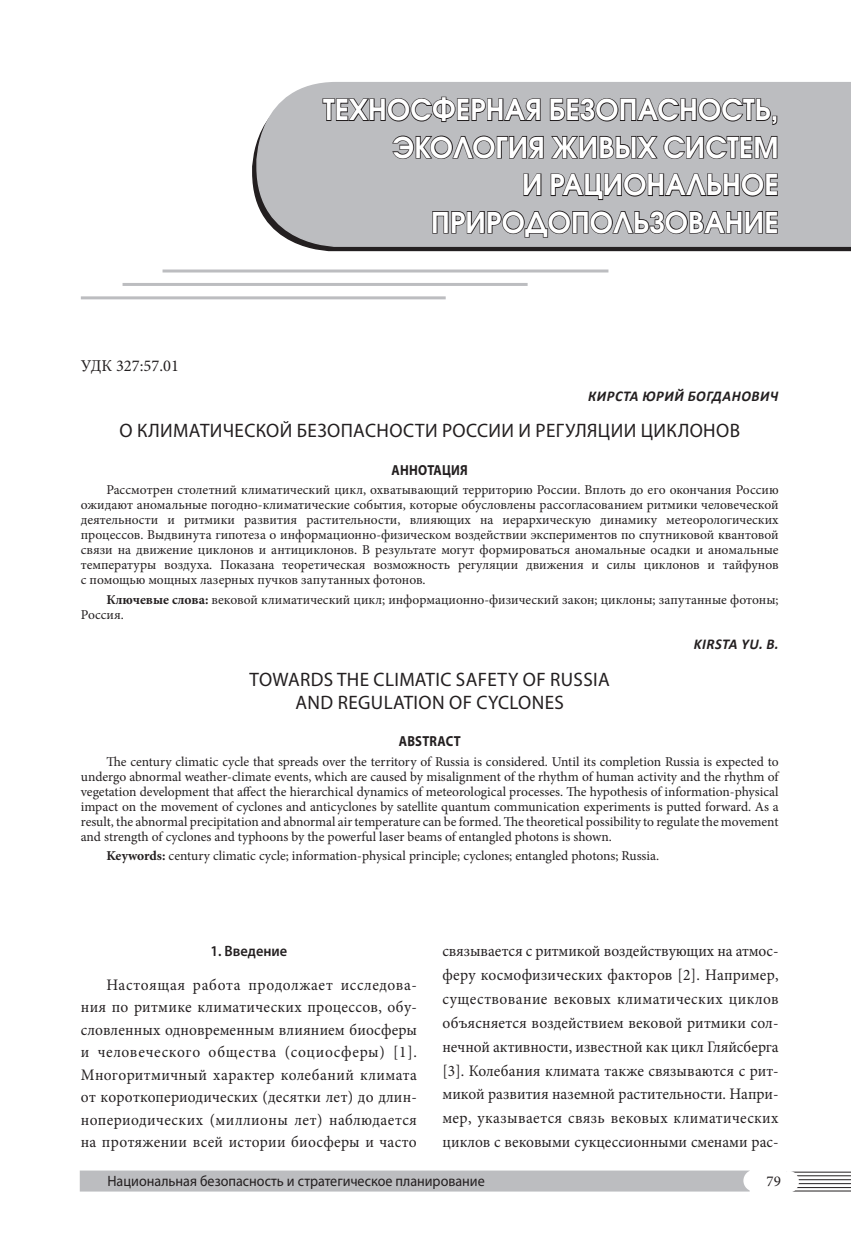
<style>
.page{position:relative;width:851px;height:1234px;background:#fff}
.page>*{position:absolute;margin:0;border:0;box-sizing:border-box;transform-origin:0 0}
.Раздел_Заголовок{font:600 28.5px/37.5px "Avant Garde Gothic C";letter-spacing:.01em;color:#fff;text-align:right;scale:.96 1}
.ЗаголовокАнгл{font:19.5px/23.4px "Myriad Pro";letter-spacing:.02em;color:#231f20;text-align:center}
.Заголовок{font:19.5px "Myriad Pro";letter-spacing:.02em;color:#231f20}
.УДК{font:16.5px "Minion Pro";color:#231f20}
.Основной_текст2{font:16.05px/23.9px "Minion Pro";letter-spacing:.015em;color:#231f20;text-align:justify;scale:.96 1}
.t1{font:15px "Myriad Pro";color:#231f20;scale:.94 1}
.ФИО_русск{font:italic 700 15px "Calibri";letter-spacing:.04em;color:#231f20;scale:.96 1}
.ФИО_англ{font:italic 700 15px "Calibri";letter-spacing:.035em;color:#231f20;scale:.96 1}
.Список_источн{font:600 15px "Myriad Pro";color:#231f20;scale:.96 1}
.t2{font:15px "Minion Pro";color:#231f20}
.АннотацЗагол{font:700 14.55px "Myriad Pro";letter-spacing:.02em;color:#231f20;scale:.87 1}
.АннотацТекст{font:13.5px/15px "Minion Pro";color:#231f20;text-align:justify}
.Ключ_слова{font:13.5px/15px "Minion Pro";color:#231f20}
.s1{font-weight:700}
</style>
<div class="page">
<div style="left:80px;top:1170px;width:669px;height:21px;background:#bcbdc0"></div>
<div style="left:744px;top:1170px;width:20px;height:20px;background:#fff;border-radius:50%"></div>
<div style="left:743px;top:1169px;width:22px;height:22px;border:2px solid #fff;border-radius:50%"></div>
<hr style="left:786px;top:1182px;width:64px;height:1px;background:#231f20">
<hr style="left:786px;top:1171px;width:64px;height:1px;background:#231f20">
<hr style="left:786px;top:1174px;width:64px;height:1px;background:#231f20">
<hr style="left:786px;top:1178px;width:64px;height:1px;background:#231f20">
<hr style="left:786px;top:1186px;width:64px;height:1px;background:#231f20">
<hr style="left:786px;top:1190px;width:64px;height:1px;background:#231f20">
<div style="left:779px;top:1171px;width:18px;height:20px;background:#fff;border-radius:50%"></div>
<div style="left:778px;top:1170px;width:20px;height:22px;border:2px solid #fff;border-radius:50%"></div>
<svg style="left:252px;top:145px;width:598px;height:106px"></svg>
<div style="left:256px;top:82px;width:594px;height:165px;background:#bcbdc0"></div>
<svg style="left:321px;top:96px;width:220px;height:27px;background:#8d8c8f"></svg>
<svg style="left:549px;top:97px;width:229px;height:29px;background:#929194"></svg>
<svg style="left:391px;top:133px;width:387px;height:27px;background:#8d8d8f"></svg>
<svg style="left:522px;top:173px;width:20px;height:24px"></svg>
<svg style="left:549px;top:172px;width:229px;height:29px;background:#919193"></svg>
<svg style="left:431px;top:210px;width:347px;height:28px;background:#8f8f91"></svg>
<hr style="left:162px;top:269px;width:446px;height:3px;background:#bcbdc0">
<hr style="left:122px;top:283px;width:405px;height:3px;background:#bcbdc0">
<hr style="left:81px;top:296px;width:364px;height:3px;background:#bcbdc0">
<p class="УДК" style="left:81px;top:354px;width:100px">УДК 327:57.01</p>
<p class="Раздел_Заголовок" style="left:323px;top:91px;width:476px">ТЕХНОСФЕРНАЯ БЕЗОПАСНОСТЬ,<br>ЭКОЛОГИЯ ЖИВЫХ СИСТЕМ<br>И РАЦИОНАЛЬНОЕ<br>ПРИРОДОПОЛЬЗОВАНИЕ</p>
<p class="ФИО_русск" style="left:588px;top:387px;width:199px">КИРСТА ЮРИЙ БОГДАНОВИЧ</p>
<p class="Заголовок" style="left:119px;top:419px;width:622px">О КЛИМАТИЧЕСКОЙ БЕЗОПАСНОСТИ РОССИИ И РЕГУЛЯЦИИ ЦИКЛОНОВ</p>
<p class="АннотацЗагол" style="left:391px;top:460px;width:89px">АННОТАЦИЯ</p>
<p class="АннотацТекст" style="left:81px;top:482px;width:699px;text-indent:26px">Рассмотрен столетний климатический цикл, охватывающий территорию России. Вплоть до его окончания Россию ожидают аномальные погодно-климатические события, которые обусловлены рассогласованием ритмики человеческой деятельности и ритмики развития растительности, влияющих на иерархическую динамику метеорологических процессов. Выдвинута гипотеза о информационно-физическом воздействии экспериментов по спутниковой квантовой связи на движение циклонов и антициклонов. В результате могут формироваться аномальные осадки и аномальные температуры воздуха. Показана теоретическая возможность регуляции движения и силы циклонов и тайфунов с помощью мощных лазерных пучков запутанных фотонов.</p>
<p class="Ключ_слова" style="left:81px;top:591px;width:699px;text-indent:26px"><span class="s1">Ключевые слова:</span> вековой климатический цикл; информационно-физический закон; циклоны; запутанные фотоны;<br>Россия.</p>
<p class="ФИО_англ" style="left:693px;top:635px;width:90px">KIRSTA YU. B.</p>
<p class="ЗаголовокАнгл" style="left:249px;top:666px;width:361px">TOWARDS THE CLIMATIC SAFETY OF RUSSIA<br>AND REGULATION OF CYCLONES</p>
<p class="АннотацЗагол" style="left:398px;top:731px;width:73px">ABSTRACT</p>
<p class="АннотацТекст" style="left:81px;top:753px;width:699px;text-indent:26px">The century climatic cycle that spreads over the territory of Russia is considered. Until its completion Russia is expected to undergo abnormal weather-climate events, which are caused by misalignment of the rhythm of human activity and the rhythm of vegetation development that affect the hierarchical dynamics of meteorological processes. The hypothesis of information-physical impact on the movement of cyclones and anticyclones by satellite quantum communication experiments is putted forward. As a result, the abnormal precipitation and abnormal air temperature can be formed. The theoretical possibility to regulate the movement and strength of cyclones and typhoons by the powerful laser beams of entangled photons is shown.</p>
<p class="Ключ_слова" style="left:106px;top:848px;width:554px"><span class="s1">Keywords:</span> century climatic cycle; information-physical principle; cyclones; entangled photons; Russia.</p>
<p class="Список_источн" style="left:210px;top:941px;width:81px">1. Введение</p>
<p class="Основной_текст2" style="left:81px;top:973px;width:351px;line-height:22.5px;text-indent:26px">Настоящая работа продолжает исследова&shy;ния по ритмике климатических процессов, обу&shy;словленных одновременным влиянием биосферы и человеческого общества (социосферы) [1].<br>Многоритмичный характер колебаний климата от короткопериодических (десятки лет) до длин&shy;нопериодических (миллионы лет) наблюдается на протяжении всей истории биосферы и часто</p>
<p class="Основной_текст2" style="left:442px;top:938px;width:351px">связывается с ритмикой воздействующих на атмос&shy;феру космофизических факторов [2]. Например, существование вековых климатических циклов объясняется воздействием вековой ритмики сол&shy;нечной активности, известной как цикл Гляйсберга [3]. Колебания климата также связываются с рит&shy;микой развития наземной растительности. Напри&shy;мер, указывается связь вековых климатических циклов с вековыми сукцессионными сменами рас-</p>
<p class="t1" style="left:107px;top:1171px;width:403px">Национальная безопасность и стратегическое планирование</p>
<p class="t2" style="left:766px;top:1171px;width:16px">79</p>
</div>
